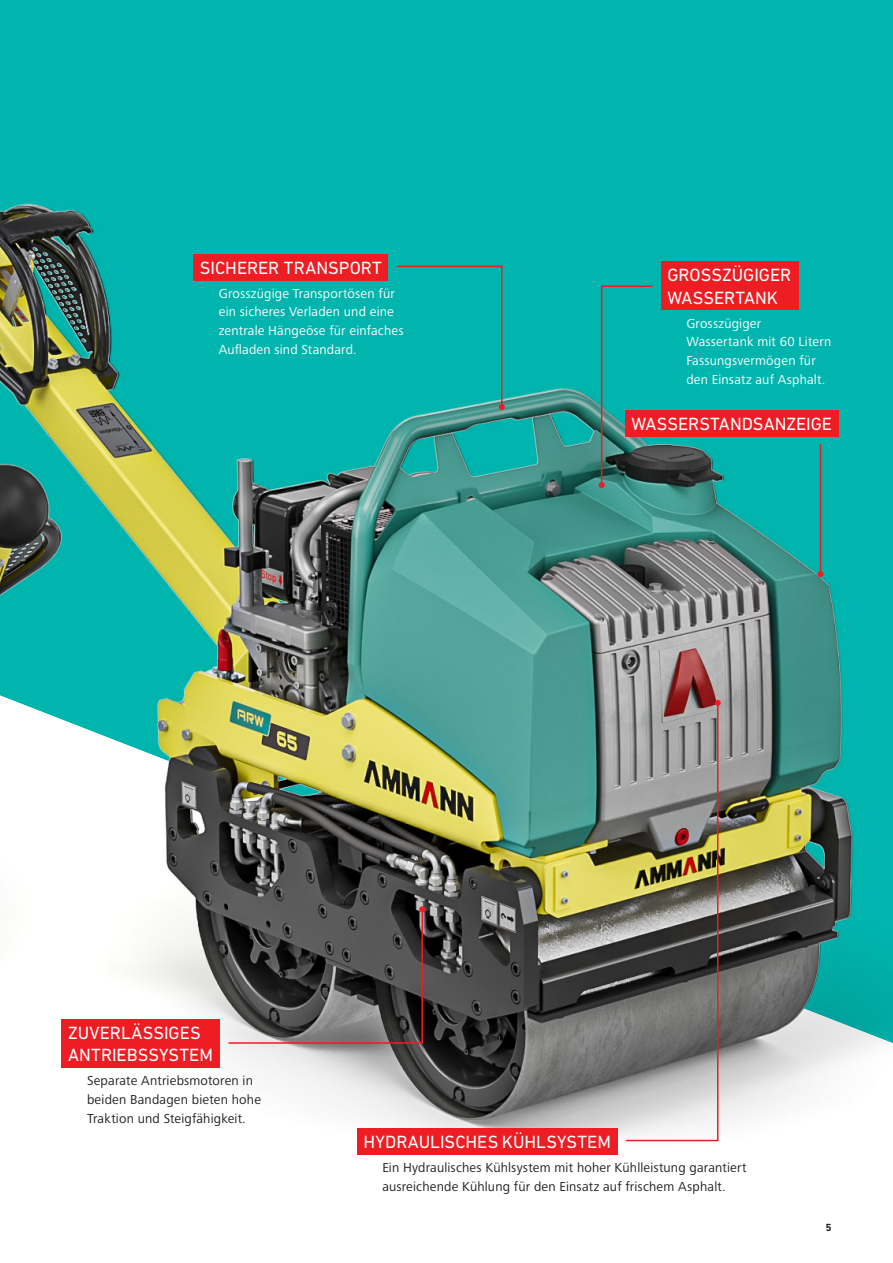
<style>
.page{position:relative;width:893px;height:1263px;background:#fff}
.page>*{position:absolute;margin:0;border:0;box-sizing:border-box;transform-origin:0 0}
.t1{font:18px/22.5px "DIN Next LT Pro";color:#fff}
.t2{font:13.5px/18.8px "Frutiger Next LTW1 G";letter-spacing:.015em;color:#231f20}
.t3{font:13.5px/18.8px "Frutiger Next LTW1 G";letter-spacing:.015em;color:#fff}
.t4{font:700 10.5px "DIN Next LT Pro";color:#231f20}
</style>
<div class="page">
<div style="left:0;top:0;width:893px;height:1106px;background:#00b5ae"></div>
<img style="left:0;top:203px;width:893px;height:952px">
<div style="left:625px;top:410px;width:213px;height:26px;background:#ee1d23"></div>
<hr style="left:820px;top:444px;width:1px;height:130px;background:#ee1d23">
<svg style="left:817px;top:571px;width:6px;height:6px"></svg>
<svg style="left:395px;top:265px;width:110px;height:145px"></svg>
<svg style="left:624px;top:700px;width:97px;height:442px;background:#8b847c"></svg>
<svg style="left:599px;top:285px;width:55px;height:203px"></svg>
<svg style="left:227px;top:906px;width:198px;height:138px;background:#514f4f"></svg>
<div style="left:193px;top:254px;width:195px;height:26px;background:#ee1d23"></div>
<div style="left:357px;top:1128px;width:260px;height:26px;background:#ee1d23"></div>
<div style="left:661px;top:262px;width:137px;height:48px;background:#ee1d23"></div>
<div style="left:62px;top:1019px;width:158px;height:49px;background:#ee1d23"></div>
<h1 class="t1" style="left:200px;top:256px;width:184px">SICHERER TRANSPORT</h1>
<p class="t3" style="left:219px;top:284px;width:186px">Grosszügige Transportösen für ein sicheres Verladen und eine zentrale Hängeöse für einfaches<br>Aufladen sind Standard.</p>
<h1 class="t1" style="left:667px;top:264px;width:125px">GROSSZÜGIGER<br>WASSERTANK</h1>
<p class="t3" style="left:686px;top:314px;width:146px">Grosszügiger<br>Wassertank mit 60 Litern<br>Fassungsvermögen für den Einsatz auf Asphalt.</p>
<h1 class="t1" style="left:631px;top:412px;width:202px">WASSERSTANDSANZEIGE</h1>
<h1 class="t1" style="left:68px;top:1021px;width:146px">ZUVERLÄSSIGES<br>ANTRIEBSSYSTEM</h1>
<p class="t2" style="left:87px;top:1072px;width:175px">Separate Antriebsmotoren in beiden Bandagen bieten hohe<br>Traktion und Steigfähigkeit.</p>
<h1 class="t1" style="left:363px;top:1130px;width:249px">HYDRAULISCHES KÜHLSYSTEM</h1>
<p class="t2" style="left:382px;top:1158px;width:366px">Ein Hydraulisches Kühlsystem mit hoher Kühlleistung garantiert ausreichende Kühlung für den Einsatz auf frischem Asphalt.</p>
<p class="t4" style="left:826px;top:1221px;width:7px">5</p>
</div>
